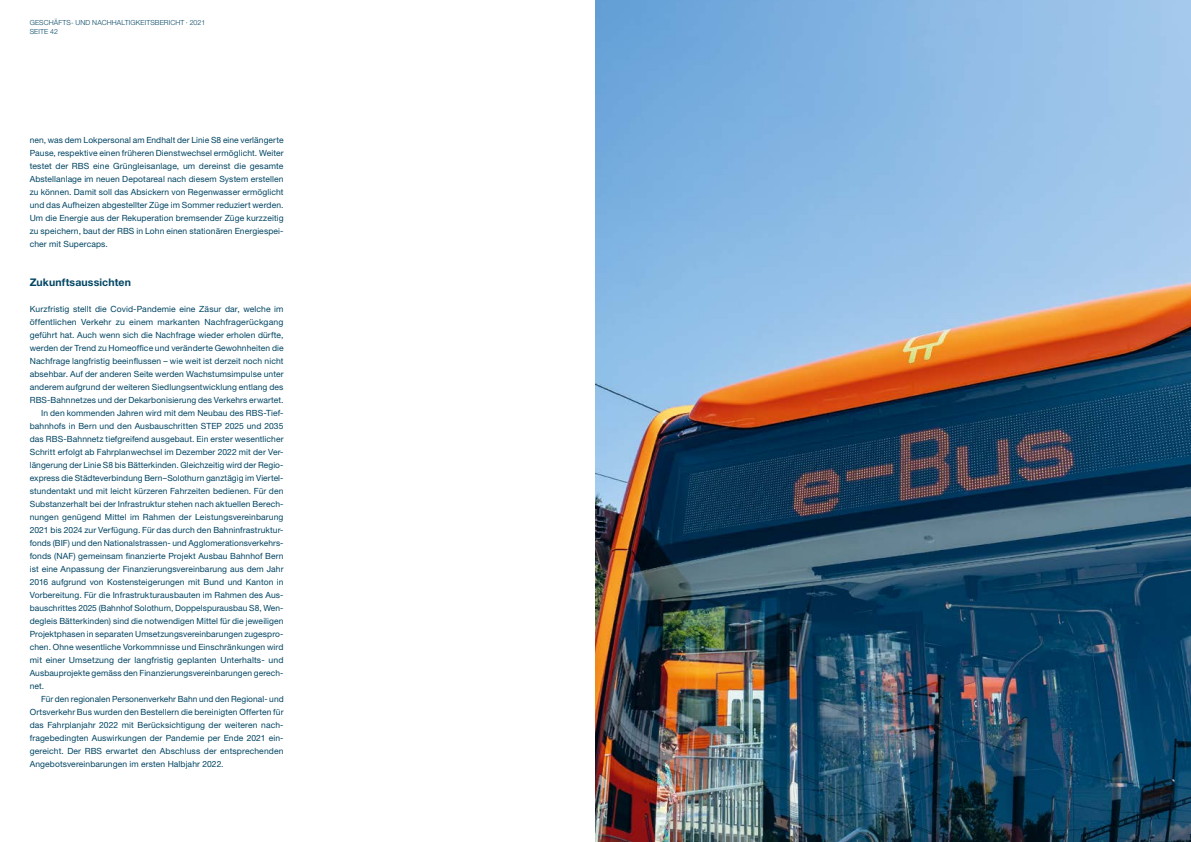
<style>
.page{position:relative;width:1191px;height:842px;background:#fff}
.page>*{position:absolute;margin:0;border:0;box-sizing:border-box;transform-origin:0 0}
.t1{font:700 10.5px "Helvetica Neue LT Pro";letter-spacing:.015em;color:#004563}
.t2{font:8.5px/13px "Helvetica Neue LT Pro";letter-spacing:.01em;color:#004563;text-align:justify}
.t3{font:300 7px/9px "Helvetica Neue LT Pro";letter-spacing:.015em;color:#004563}
</style>
<div class="page">
<img style="left:595px;top:0;width:596px;height:842px">
<p class="t3" style="left:30px;top:17px;width:177px">GESCHÄFTS- UND NACHHALTIGKEITSBERICHT ∙ 2021<br>SEITE 42</p>
<p class="t2" style="left:30px;top:133px;width:255px">nen, was dem Lokpersonal am Endhalt der Linie S8 eine verlängerte Pause, respektive einen früheren Dienstwechsel ermöglicht. Weiter testet der RBS eine Grüngleisanlage, um dereinst die gesamte Abstellanlage im neuen Depotareal nach diesem System erstellen zu können. Damit soll das Absickern von Regenwasser ermöglicht und das Aufheizen abgestellter Züge im Sommer reduziert werden.<br>Um die Energie aus der Rekuperation bremsender Züge kurzzeitig zu speichern, baut der RBS in Lohn einen stationären Energiespei&shy;cher mit Supercaps.</p>
<p class="t1" style="left:30px;top:276px;width:103px">Zukunftsaussichten</p>
<p class="t2" style="left:30px;top:302px;width:255px">Kurzfristig stellt die Covid-Pandemie eine Zäsur dar, welche im</p>
<p class="t2" style="left:30px;top:315px;width:255px">öffentlichen Verkehr zu einem markanten Nachfragerückgang</p>
<p class="t2" style="left:30px;top:328px;width:255px">geführt hat. Auch wenn sich die Nachfrage wieder erholen dürfte,</p>
<p class="t2" style="left:30px;top:341px;width:255px">werden der Trend zu Homeoffice und veränderte Gewohnheiten die</p>
<p class="t2" style="left:30px;top:354px;width:255px">Nachfrage langfristig beeinflussen – wie weit ist derzeit noch nicht</p>
<p class="t2" style="left:30px;top:367px;width:255px">absehbar. Auf der anderen Seite werden Wachstumsimpulse unter</p>
<p class="t2" style="left:30px;top:380px;width:255px">anderem aufgrund der weiteren Siedlungsentwicklung entlang des</p>
<p class="t2" style="left:30px;top:393px;width:255px">RBS-Bahnnetzes und der Dekarbonisierung des Verkehrs erwartet.</p>
<p class="t2" style="left:41px;top:406px;width:244px">In den kommenden Jahren wird mit dem Neubau des RBS-Tief-</p>
<p class="t2" style="left:30px;top:419px;width:255px">bahnhofs in Bern und den Ausbauschritten STEP 2025 und 2035</p>
<p class="t2" style="left:30px;top:432px;width:255px">das RBS-Bahnnetz tiefgreifend ausgebaut. Ein erster wesentlicher</p>
<p class="t2" style="left:30px;top:445px;width:255px">Schritt erfolgt ab Fahrplanwechsel im Dezember 2022 mit der Ver-</p>
<p class="t2" style="left:30px;top:458px;width:255px">längerung der Linie S8 bis Bätterkinden. Gleichzeitig wird der Regio-</p>
<p class="t2" style="left:30px;top:471px;width:255px">express die Städteverbindung Bern–Solothurn ganztägig im Viertel-</p>
<p class="t2" style="left:30px;top:484px;width:255px">stundentakt und mit leicht kürzeren Fahrzeiten bedienen. Für den</p>
<p class="t2" style="left:30px;top:497px;width:255px">Substanzerhalt bei der Infrastruktur stehen nach aktuellen Berech-</p>
<p class="t2" style="left:30px;top:510px;width:255px">nungen genügend Mittel im Rahmen der Leistungsvereinbarung</p>
<p class="t2" style="left:30px;top:523px;width:255px">2021 bis 2024 zur Verfügung. Für das durch den Bahninfrastruktur-</p>
<p class="t2" style="left:30px;top:536px;width:255px">fonds (BIF) und den Nationalstrassen- und Agglomerationsverkehrs-</p>
<p class="t2" style="left:30px;top:549px;width:255px">fonds (NAF) gemeinsam finanzierte Projekt Ausbau Bahnhof Bern</p>
<p class="t2" style="left:30px;top:562px;width:255px">ist eine Anpassung der Finanzierungsvereinbarung aus dem Jahr</p>
<p class="t2" style="left:30px;top:575px;width:255px">2016 aufgrund von Kostensteigerungen mit Bund und Kanton in</p>
<p class="t2" style="left:30px;top:588px;width:255px">Vorbereitung. Für die Infrastrukturausbauten im Rahmen des Aus-</p>
<p class="t2" style="left:30px;top:601px;width:255px">bauschrittes 2025 (Bahnhof Solothurn, Doppelspurausbau S8, Wen-</p>
<p class="t2" style="left:30px;top:614px;width:255px">degleis Bätterkinden) sind die notwendigen Mittel für die jeweiligen</p>
<p class="t2" style="left:30px;top:627px;width:255px">Projektphasen in separaten Umsetzungsvereinbarungen zugespro-</p>
<p class="t2" style="left:30px;top:640px;width:255px">chen. Ohne wesentliche Vorkommnisse und Einschränkungen wird</p>
<p class="t2" style="left:30px;top:653px;width:255px">mit einer Umsetzung der langfristig geplanten Unterhalts- und</p>
<p class="t2" style="left:30px;top:666px;width:255px">Ausbauprojekte gemäss den Finanzierungsvereinbarungen gerech-</p>
<p class="t2" style="left:30px;top:679px;width:16px">net.</p>
<p class="t2" style="left:41px;top:692px;width:244px">Für den regionalen Personenverkehr Bahn und den Regional- und</p>
<p class="t2" style="left:30px;top:705px;width:255px">Ortsverkehr Bus wurden den Bestellern die bereinigten Offerten für</p>
<p class="t2" style="left:30px;top:718px;width:255px">das Fahrplanjahr 2022 mit Berücksichtigung der weiteren nach-</p>
<p class="t2" style="left:30px;top:731px;width:255px">fragebedingten Auswirkungen der Pandemie per Ende 2021 ein-</p>
<p class="t2" style="left:30px;top:744px;width:255px">gereicht. Der RBS erwartet den Abschluss der entsprechenden</p>
<p class="t2" style="left:30px;top:757px;width:195px">Angebotsvereinbarungen im ersten Halbjahr 2022.</p>
</div>
